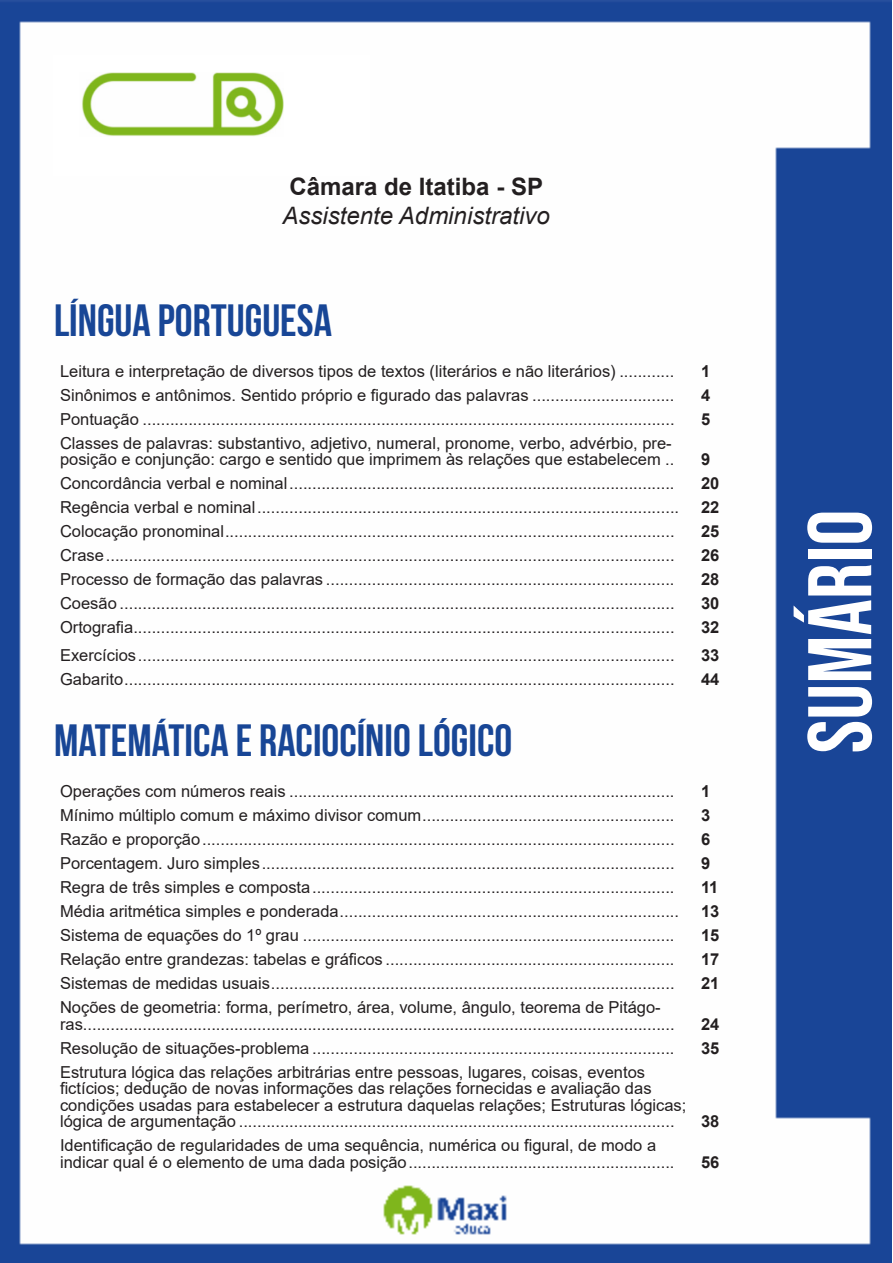
<style>
.page{position:relative;width:893px;height:1263px;background:#fff}
.page>*{position:absolute;margin:0;border:0;box-sizing:border-box;transform-origin:0 0}
.t1{font:90px "Bebas Neue";color:#fff}
.t2{font:700 45px "Bebas Neue";color:#184696}
.t3{font:italic 24px "Arial";color:#231f20}
.t4{font:700 24px "Arial";color:#231f20}
.ALTERNATIVAS{font:16.5px/16.5px "Arial";color:#231f20}
.INDICE{font:700 16.5px "Arial";color:#231f20}
</style>
<div class="page">
<img style="left:0;top:0;width:892px;height:1263px">
<div style="left:53px;top:55px;width:317px;height:121px;background:#fff"></div>
<img style="left:82px;top:72px;width:201px;height:64px">
<p class="t4" style="left:290px;top:170px;width:255px">Câmara de Itatiba - SP</p>
<p class="t3" style="left:282px;top:200px;width:269px">Assistente Administrativo</p>
<p class="t2" style="left:54px;top:295px;width:279px">LÍNGUA PORTUGUESA</p>
<p class="ALTERNATIVAS" style="left:60px;top:363px;width:616px">Leitura e interpretação de diversos tipos de textos (literários e não literários) ............</p>
<p class="INDICE" style="left:701px;top:359px;width:11px">1</p>
<p class="ALTERNATIVAS" style="left:60px;top:387px;width:616px">Sinônimos e antônimos. Sentido próprio e figurado das palavras ...............................</p>
<p class="INDICE" style="left:701px;top:383px;width:11px">4</p>
<p class="ALTERNATIVAS" style="left:60px;top:411px;width:616px">Pontuação ....................................................................................................................</p>
<p class="INDICE" style="left:701px;top:407px;width:11px">5</p>
<p class="ALTERNATIVAS" style="left:60px;top:435px;width:616px">Classes de palavras: substantivo, adjetivo, numeral, pronome, verbo, advérbio, pre&shy;posição e conjunção: cargo e sentido que imprimem às relações que estabelecem ..</p>
<p class="INDICE" style="left:701px;top:448px;width:11px">9</p>
<p class="ALTERNATIVAS" style="left:60px;top:475px;width:616px">Concordância verbal e nominal....................................................................................</p>
<p class="INDICE" style="left:701px;top:472px;width:20px">20</p>
<p class="ALTERNATIVAS" style="left:60px;top:499px;width:621px">Regência verbal e nominal............................................................................................</p>
<p class="INDICE" style="left:701px;top:496px;width:20px">22</p>
<p class="ALTERNATIVAS" style="left:60px;top:523px;width:616px">Colocação pronominal..................................................................................................</p>
<p class="INDICE" style="left:701px;top:520px;width:20px">25</p>
<p class="ALTERNATIVAS" style="left:60px;top:547px;width:616px">Crase............................................................................................................................</p>
<p class="INDICE" style="left:701px;top:544px;width:20px">26</p>
<p class="ALTERNATIVAS" style="left:60px;top:571px;width:616px">Processo de formação das palavras ............................................................................</p>
<p class="INDICE" style="left:701px;top:568px;width:20px">28</p>
<p class="ALTERNATIVAS" style="left:60px;top:595px;width:616px">Coesão .........................................................................................................................</p>
<p class="INDICE" style="left:701px;top:592px;width:20px">30</p>
<p class="ALTERNATIVAS" style="left:60px;top:619px;width:616px">Ortografia......................................................................................................................</p>
<p class="INDICE" style="left:701px;top:616px;width:20px">32</p>
<p class="ALTERNATIVAS" style="left:60px;top:647px;width:616px">Exercícios.....................................................................................................................</p>
<p class="INDICE" style="left:701px;top:643px;width:20px">33</p>
<p class="ALTERNATIVAS" style="left:60px;top:671px;width:616px">Gabarito........................................................................................................................</p>
<p class="INDICE" style="left:701px;top:667px;width:20px">44</p>
<p class="t2" style="left:54px;top:716px;width:460px">MATEMÁTICA E RACIOCÍNIO LÓGICO</p>
<p class="ALTERNATIVAS" style="left:60px;top:783px;width:616px">Operações com números reais ....................................................................................</p>
<p class="INDICE" style="left:701px;top:779px;width:11px">1</p>
<p class="ALTERNATIVAS" style="left:60px;top:807px;width:616px">Mínimo múltiplo comum e máximo divisor comum.......................................................</p>
<p class="INDICE" style="left:701px;top:803px;width:11px">3</p>
<p class="ALTERNATIVAS" style="left:60px;top:831px;width:616px">Razão e proporção.......................................................................................................</p>
<p class="INDICE" style="left:701px;top:827px;width:11px">6</p>
<p class="ALTERNATIVAS" style="left:60px;top:855px;width:616px">Porcentagem. Juro simples..........................................................................................</p>
<p class="INDICE" style="left:701px;top:851px;width:11px">9</p>
<p class="ALTERNATIVAS" style="left:60px;top:879px;width:616px">Regra de três simples e composta...............................................................................</p>
<p class="INDICE" style="left:701px;top:875px;width:19px">11</p>
<p class="ALTERNATIVAS" style="left:60px;top:903px;width:621px">Média aritmética simples e ponderada..........................................................................</p>
<p class="INDICE" style="left:701px;top:899px;width:20px">13</p>
<p class="ALTERNATIVAS" style="left:60px;top:927px;width:616px">Sistema de equações do 1º grau .................................................................................</p>
<p class="INDICE" style="left:701px;top:923px;width:20px">15</p>
<p class="ALTERNATIVAS" style="left:60px;top:951px;width:616px">Relação entre grandezas: tabelas e gráficos ...............................................................</p>
<p class="INDICE" style="left:701px;top:947px;width:20px">17</p>
<p class="ALTERNATIVAS" style="left:60px;top:975px;width:616px">Sistemas de medidas usuais........................................................................................</p>
<p class="INDICE" style="left:701px;top:971px;width:20px">21</p>
<p class="ALTERNATIVAS" style="left:60px;top:999px;width:616px">Noções de geometria: forma, perímetro, área, volume, ângulo, teorema de Pitágo&shy;ras.................................................................................................................................</p>
<p class="INDICE" style="left:701px;top:1012px;width:20px">24</p>
<p class="ALTERNATIVAS" style="left:60px;top:1039px;width:616px">Resolução de situações-problema ...............................................................................</p>
<p class="INDICE" style="left:701px;top:1036px;width:20px">35</p>
<p class="ALTERNATIVAS" style="left:60px;top:1063px;width:628px">Estrutura lógica das relações arbitrárias entre pessoas, lugares, coisas, eventos fictícios; dedução de novas informações das relações fornecidas e avaliação das condições usadas para estabelecer a estrutura daquelas relações; Estruturas lógicas; lógica de argumentação ...............................................................................................</p>
<p class="INDICE" style="left:701px;top:1110px;width:20px">38</p>
<p class="ALTERNATIVAS" style="left:60px;top:1137px;width:616px">Identificação de regularidades de uma sequência, numérica ou figural, de modo a indicar qual é o elemento de uma dada posição..........................................................</p>
<p class="INDICE" style="left:701px;top:1150px;width:20px">56</p>
<h1 class="t1" style="left:789px;top:753px;width:245px;rotate:-90deg">sumário</h1>
</div>
